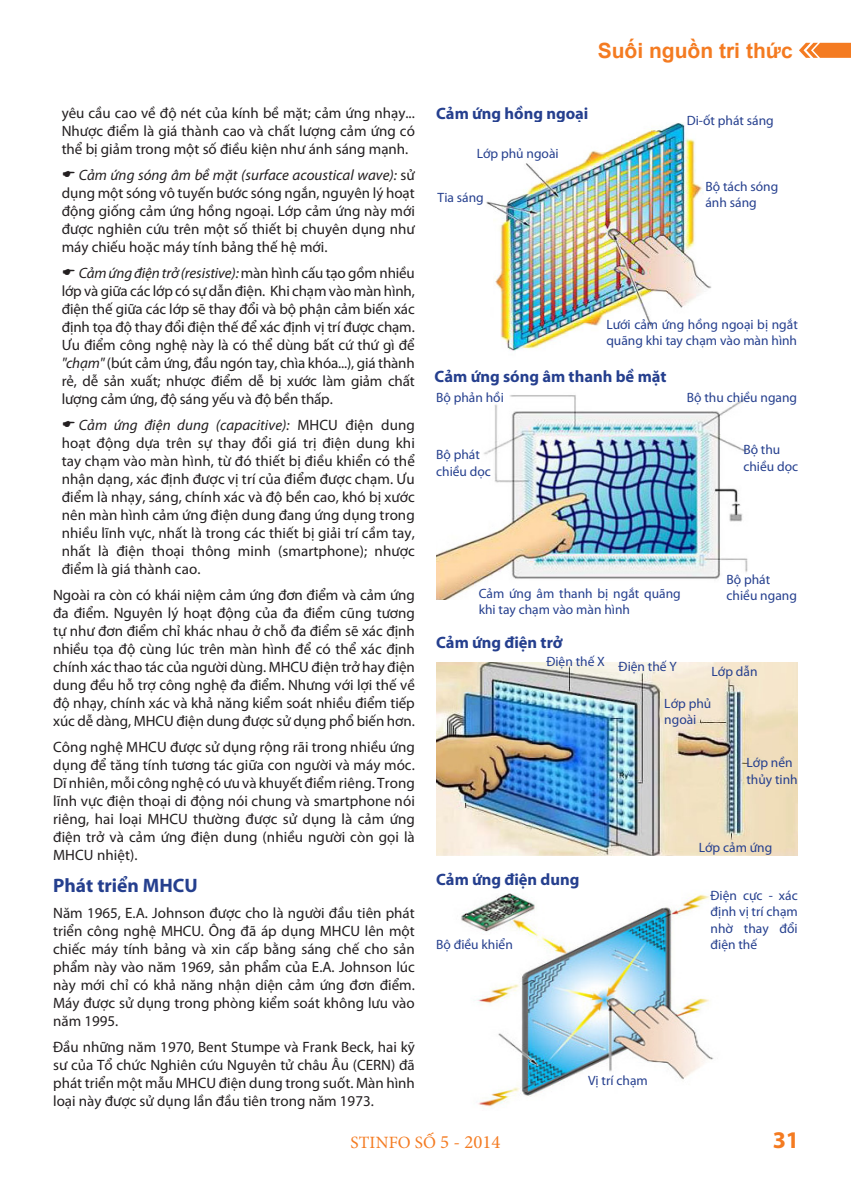
<style>
.page{position:relative;width:851px;height:1191px;background:#fff}
.page>*{position:absolute;margin:0;border:0;box-sizing:border-box;transform-origin:0 0}
.t1{font:700 24px "Myriad Pro";color:#f47b21}
.t2{font:700 21px "Arial";color:#f47b21}
.t3{font:700 19.5px "Myriad Pro";color:#253f8e}
.t4{font:17.25px "Minion Pro";letter-spacing:.01em;color:#f47b21}
.t5{font:700 16.5px "Myriad Pro";color:#253f8e}
.t6{font:15px/18px "Myriad Pro";color:#231f20;text-align:justify}
.t7{font:13.5px/16.2px "Myriad Pro";color:#253f8e}
.s1{font-style:italic}
.s2{font-size:18.75px}
</style>
<div class="page">
<svg style="left:799px;top:43px;width:51px;height:15px"></svg>
<img style="left:486px;top:123px;width:225px;height:229px">
<img style="left:436px;top:395px;width:312px;height:204px">
<img style="left:436px;top:662px;width:361px;height:193px">
<img style="left:461px;top:893px;width:253px;height:214px">
<p class="t6" style="left:62px;top:103px;width:354px">yêu cầu cao về độ nét của kính bề mặt; cảm ứng nhạy...<br>Nhược điểm là giá thành cao và chất lượng cảm ứng có thể bị giảm trong một số điều kiện như ánh sáng mạnh.</p>
<p class="t6" style="left:62px;top:165px;width:354px;text-indent:17px"><span class="s1">Cảm ứng sóng âm bề mặt (surface acoustical wave):</span> sử dụng một sóng vô tuyến bước sóng ngắn, nguyên lý hoạt động giống cảm ứng hồng ngoại. Lớp cảm ứng này mới được nghiên cứu trên một số thiết bị chuyên dụng như máy chiếu hoặc máy tính bảng thế hệ mới.</p>
<p class="t6" style="left:62px;top:263px;width:354px;text-indent:17px"><span class="s1">Cảm ứng điện trở (resistive):</span> màn hình cấu tạo gồm nhiều lớp và giữa các lớp có sự dẫn điện. Khi chạm vào màn hình, điện thế giữa các lớp sẽ thay đổi và bộ phận cảm biến xác định tọa độ thay đổi điện thế để xác định vị trí được chạm.<br>Ưu điểm công nghệ này là có thể dùng bất cứ thứ gì để <span class="s1">"chạm"</span> (bút cảm ứng, đầu ngón tay, chìa khóa...), giá thành rẻ, dễ sản xuất; nhược điểm dễ bị xước làm giảm chất lượng cảm ứng, độ sáng yếu và độ bền thấp.</p>
<p class="t6" style="left:62px;top:416px;width:354px;text-indent:17px"><span class="s1">Cảm ứng điện dung (capacitive):</span> MHCU điện dung hoạt động dựa trên sự thay đổi giá trị điện dung khi tay chạm vào màn hình, từ đó thiết bị điều khiển có thể nhận dạng, xác định được vị trí của điểm được chạm. Ưu điểm là nhạy, sáng, chính xác và độ bền cao, khó bị xước nên màn hình cảm ứng điện dung đang ứng dụng trong nhiều lĩnh vực, nhất là trong các thiết bị giải trí cầm tay, nhất là điện thoại thông minh (smartphone); nhược điểm là giá thành cao.</p>
<p class="t6" style="left:53px;top:586px;width:363px">Ngoài ra còn có khái niệm cảm ứng đơn điểm và cảm ứng đa điểm. Nguyên lý hoạt động của đa điểm cũng tương tự như đơn điểm chỉ khác nhau ở chỗ đa điểm sẽ xác định nhiều tọa độ cùng lúc trên màn hình để có thể xác định chính xác thao tác của người dùng. MHCU điện trở hay điện dung đều hỗ trợ công nghệ đa điểm. Nhưng với lợi thế về độ nhạy, chính xác và khả năng kiểm soát nhiều điểm tiếp xúc dễ dàng, MHCU điện dung được sử dụng phổ biến hơn.</p>
<p class="t6" style="left:53px;top:738px;width:363px">Công nghệ MHCU được sử dụng rộng rãi trong nhiều ứng dụng để tăng tính tương tác giữa con người và máy móc.<br>Dĩ nhiên, mỗi công nghệ có ưu và khuyết điểm riêng. Trong lĩnh vực điện thoại di động nói chung và smartphone nói riêng, hai loại MHCU thường được sử dụng là cảm ứng điện trở và cảm ứng điện dung (nhiều người còn gọi là MHCU nhiệt).</p>
<p class="t3" style="left:53px;top:872px;width:146px">Phát triển MHCU</p>
<p class="t6" style="left:53px;top:903px;width:363px">Năm 1965, E.A. Johnson được cho là người đầu tiên phát triển công nghệ MHCU. Ông đã áp dụng MHCU lên một chiếc máy tính bảng và xin cấp bằng sáng chế cho sản phẩm này vào năm 1969, sản phẩm của E.A. Johnson lúc này mới chỉ có khả năng nhận diện cảm ứng đơn điểm.<br>Máy được sử dụng trong phòng kiểm soát không lưu vào năm 1995.</p>
<p class="t6" style="left:53px;top:1037px;width:363px">Đầu những năm 1970, Bent Stumpe và Frank Beck, hai kỹ sư của Tổ chức Nghiên cứu Nguyên tử châu Âu (CERN) đã phát triển một mẫu MHCU điện dung trong suốt. Màn hình loại này được sử dụng lần đầu tiên trong năm 1973.</p>
<h2 class="t2" style="left:597px;top:37px;width:196px">Suối nguồn tri thức</h2>
<p class="t5" style="left:436px;top:102px;width:154px">Cảm ứng hồng ngoại</p>
<p class="t7" style="left:476px;top:145px;width:83px">Lớp phủ ngoài</p>
<p class="t7" style="left:686px;top:112px;width:88px">Di-ốt phát sáng</p>
<p class="t7" style="left:437px;top:189px;width:48px">Tia sáng</p>
<p class="t7" style="left:705px;top:178px;width:74px">Bộ tách sóng ánh sáng</p>
<p class="t7" style="left:606px;top:316px;width:193px">Lưới cảm ứng hồng ngoại bị ngắt quãng khi tay chạm vào màn hình</p>
<p class="t5" style="left:434px;top:365px;width:233px">Cảm ứng sóng âm thanh bề mặt</p>
<p class="t7" style="left:436px;top:389px;width:69px">Bộ phản hồi</p>
<p class="t7" style="left:686px;top:389px;width:112px">Bộ thu chiều ngang</p>
<p class="t7" style="left:743px;top:441px;width:38px">Bộ thu</p>
<p class="t7" style="left:743px;top:458px;width:56px">chiều dọc</p>
<p class="t7" style="left:436px;top:446px;width:56px">Bộ phát chiều dọc</p>
<p class="t7" style="left:478px;top:585px;width:203px">Cảm ứng âm thanh bị ngắt quãng khi tay chạm vào màn hình</p>
<p class="t5" style="left:436px;top:631px;width:128px">Cảm ứng điện trở</p>
<p class="t7" style="left:546px;top:653px;width:60px">Điện thế X</p>
<p class="t7" style="left:618px;top:658px;width:60px">Điện thế Y</p>
<p class="t7" style="left:726px;top:571px;width:45px">Bộ phát</p>
<p class="t7" style="left:726px;top:587px;width:72px">chiều ngang</p>
<p class="t7" style="left:711px;top:663px;width:47px">Lớp dẫn</p>
<p class="t7" style="left:664px;top:695px;width:48px">Lớp phủ ngoài</p>
<p class="t7" style="left:746px;top:754px;width:53px">Lớp nền thủy tinh</p>
<p class="t5" style="left:436px;top:869px;width:145px">Cảm ứng điện dung</p>
<p class="t7" style="left:436px;top:936px;width:78px">Bộ điều khiển</p>
<p class="t7" style="left:588px;top:1072px;width:61px">Vị trí chạm</p>
<p class="t7" style="left:698px;top:839px;width:75px">Lớp cảm ứng</p>
<p class="t7" style="left:710px;top:887px;width:89px;text-align:justify">Điện cực - xác định vị trí chạm nhờ thay đổi điện thế</p>
<p class="t4" style="left:350px;top:1131px;width:151px">STINFO SỐ <span class="s2">5 - 2014</span></p>
<p class="t1" style="left:772px;top:1124px;width:28px">31</p>
</div>
